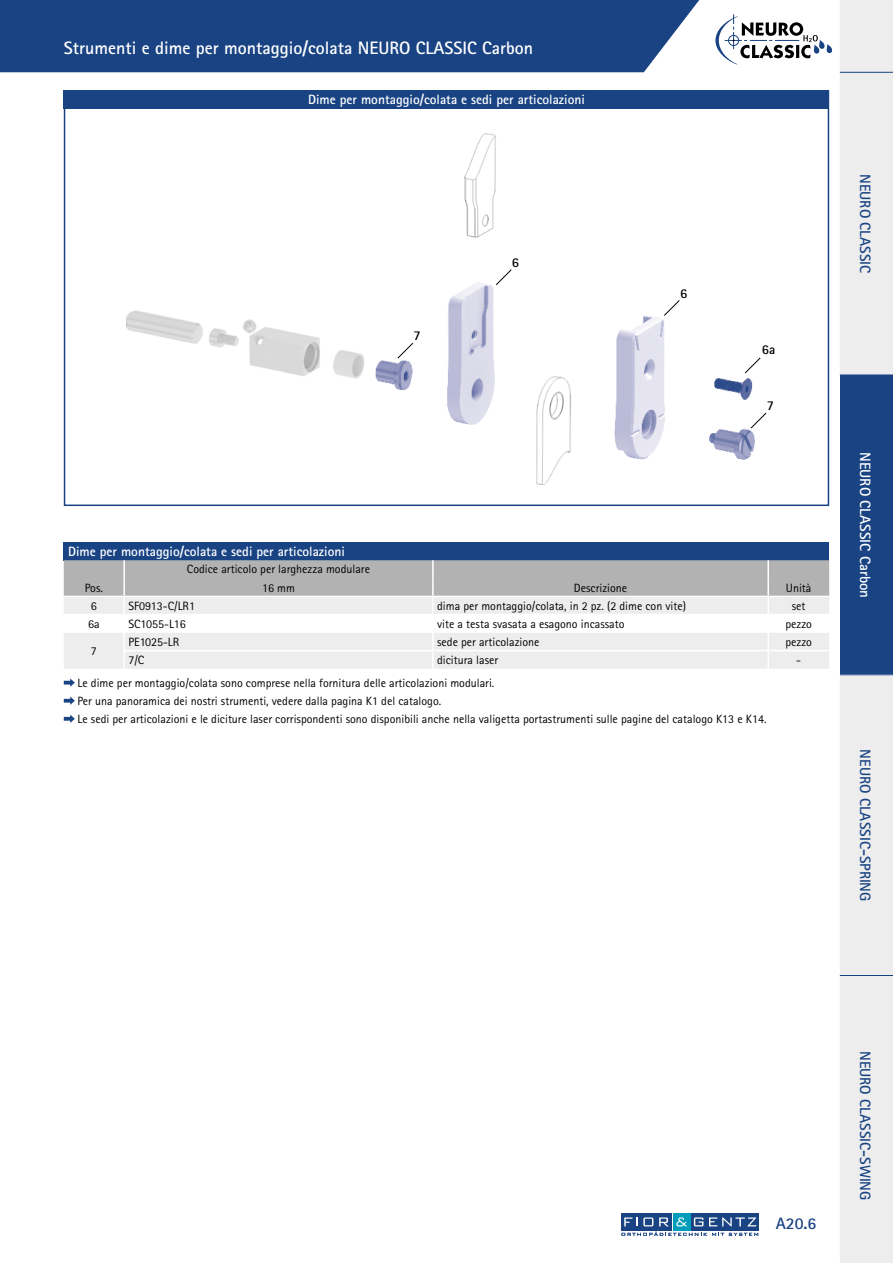
<style>
.page{position:relative;width:893px;height:1263px;background:#fff}
.page>*{position:absolute;margin:0;border:0;box-sizing:border-box;transform-origin:0 0}
.t1{font:700 18px "Rotis Sans Serif Pro";color:#fff}
.t2{font:700 16.5px "Rotis Sans Serif Pro";color:#194383}
.t3{font:700 15px "Rotis Sans Serif Pro";color:#194383}
.t4{font:700 15px "Rotis Sans Serif Pro";color:#fff}
.t5{font:700 13.5px "Rotis Sans Serif Pro";color:#fff}
.t6{font:700 13.5px "Rotis Sans Serif Pro";color:#000}
.t7{font:12px/18px "Rotis Sans Serif Pro";color:#000}
</style>
<div class="page">
<img style="left:464px;top:134px;width:107px;height:351px">
<img style="left:614px;top:315px;width:140px;height:145px">
<img style="left:375px;top:280px;width:125px;height:150px">
<svg style="left:127px;top:310px;width:237px;height:69px"></svg>
<svg style="left:744px;top:357px;width:17px;height:17px"></svg>
<svg style="left:495px;top:269px;width:17px;height:17px"></svg>
<svg style="left:663px;top:300px;width:17px;height:17px"></svg>
<svg style="left:397px;top:342px;width:17px;height:17px"></svg>
<svg style="left:750px;top:412px;width:17px;height:17px"></svg>
<div style="left:0;top:0;width:700px;height:72px;background:#194383"></div>
<div style="left:673px;top:1213px;width:17px;height:17px;background:#009cbc"></div>
<div style="left:692px;top:1213px;width:67px;height:17px;background:#194383"></div>
<div style="left:621px;top:1213px;width:50px;height:17px;background:#194383"></div>
<svg style="left:621px;top:1232px;width:137px;height:4px"></svg>
<svg style="left:676px;top:1217px;width:11px;height:9px"></svg>
<svg style="left:694px;top:1217px;width:9px;height:9px"></svg>
<svg style="left:709px;top:1217px;width:47px;height:9px"></svg>
<svg style="left:624px;top:1217px;width:29px;height:9px"></svg>
<svg style="left:659px;top:1217px;width:9px;height:9px"></svg>
<svg style="left:715px;top:14px;width:117px;height:51px"></svg>
<div style="left:840px;top:0;width:53px;height:1263px;background:#ededed"></div>
<div style="left:840px;top:375px;width:53px;height:300px;background:#194383"></div>
<hr style="left:840px;top:675px;width:53px;height:1px;background:#e9e9f3">
<hr style="left:840px;top:975px;width:53px;height:1px;background:#194383">
<hr style="left:840px;top:72px;width:53px;height:1px;background:#194383">
<div style="left:64px;top:90px;width:765px;height:18px;background:#194383"></div>
<svg style="left:64px;top:678px;width:11px;height:9px"></svg>
<svg style="left:64px;top:696px;width:11px;height:9px"></svg>
<svg style="left:64px;top:715px;width:11px;height:8px"></svg>
<div style="left:64px;top:542px;width:765px;height:18px;background:#194383"></div>
<svg style="left:64px;top:560px;width:765px;height:109px"></svg>
<hr style="left:768px;top:650px;width:61px;height:1px;background:#fff">
<h1 class="t1" style="left:64px;top:37px;width:471px">Strumenti e dime per montaggio/colata NEURO CLASSIC Carbon</h1>
<p class="t5" style="left:308px;top:91px;width:278px">Dime per montaggio/colata e sedi per articolazioni</p>
<p class="t6" style="left:414px;top:327px;width:9px">7</p>
<p class="t6" style="left:512px;top:254px;width:9px">6</p>
<p class="t6" style="left:680px;top:285px;width:9px">6</p>
<p class="t6" style="left:762px;top:341px;width:15px">6a</p>
<p class="t6" style="left:767px;top:397px;width:9px">7</p>
<p class="t5" style="left:68px;top:543px;width:278px">Dime per montaggio/colata e sedi per articolazioni</p>
<p class="t7" style="left:187px;top:560px;width:185px">Codice articolo per larghezza modulare</p>
<p class="t7" style="left:85px;top:579px;width:19px">Pos.</p>
<p class="t7" style="left:262px;top:579px;width:34px">16 mm</p>
<p class="t7" style="left:574px;top:579px;width:55px">Descrizione</p>
<p class="t7" style="left:786px;top:579px;width:27px">Unità</p>
<p class="t7" style="left:91px;top:597px;width:7px">6</p>
<p class="t7" style="left:128px;top:597px;width:68px">SF0913-C/LR1</p>
<p class="t7" style="left:437px;top:597px;width:251px">dima per montaggio/colata, in 2 pz. (2 dime con vite)</p>
<p class="t7" style="left:792px;top:597px;width:15px">set</p>
<p class="t7" style="left:88px;top:615px;width:13px">6a</p>
<p class="t7" style="left:128px;top:615px;width:59px">SC1055-L16</p>
<p class="t7" style="left:437px;top:615px;width:189px">vite a testa svasata a esagono incassato</p>
<p class="t7" style="left:785px;top:615px;width:28px">pezzo</p>
<p class="t7" style="left:91px;top:642px;width:7px">7</p>
<p class="t7" style="left:128px;top:633px;width:52px">PE1025-LR</p>
<p class="t7" style="left:437px;top:633px;width:104px">sede per articolazione</p>
<p class="t7" style="left:785px;top:633px;width:28px">pezzo</p>
<p class="t7" style="left:128px;top:651px;width:17px">7/C</p>
<p class="t7" style="left:437px;top:651px;width:63px">dicitura laser</p>
<p class="t7" style="left:796px;top:651px;width:6px">-</p>
<p class="t7" style="left:78px;top:674px;width:690px">Le dime per montaggio/colata sono comprese nella fornitura delle articolazioni modulari.<br>Per una panoramica dei nostri strumenti, vedere dalla pagina K1 del catalogo.<br>Le sedi per articolazioni e le diciture laser corrispondenti sono disponibili anche nella valigetta portastrumenti sulle pagine del catalogo K13 e K14.</p>
<p class="t3" style="left:875px;top:174px;width:101px;rotate:90deg">NEURO CLASSIC</p>
<p class="t4" style="left:875px;top:452px;width:148px;rotate:90deg">NEURO CLASSIC Carbon</p>
<p class="t3" style="left:875px;top:749px;width:153px;rotate:90deg">NEURO CLASSIC-SPRING</p>
<h2 class="t2" style="left:776px;top:1213px;width:42px">A20.6</h2>
<p class="t3" style="left:875px;top:1051px;width:151px;rotate:90deg">NEURO CLASSIC-SWING</p>
</div>
